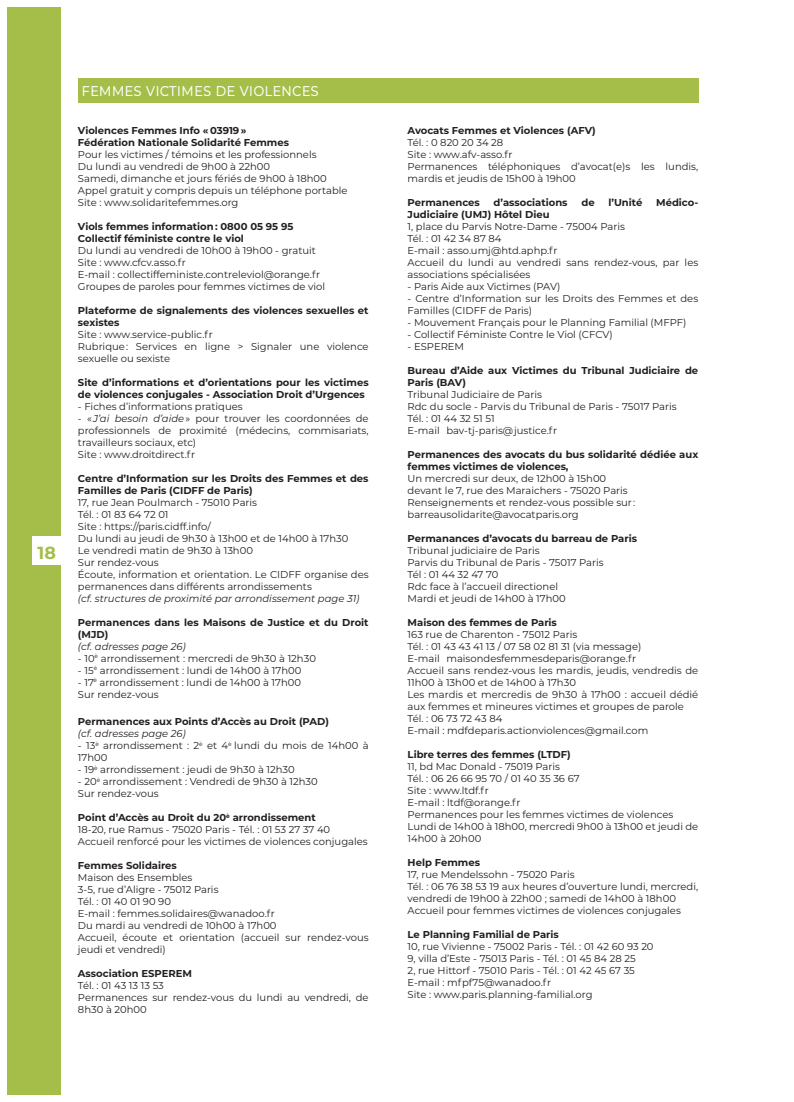
<style>
.page{position:relative;width:794px;height:1102px;background:#fff}
.page>*{position:absolute;margin:0;border:0;box-sizing:border-box;transform-origin:0 0}
.t1{font:17.5px "Montserrat";color:#fff;scale:.9 1}
.t2{font:700 17.5px "Montserrat";color:#a5be4a}
.t3{font:10px/12px "Montserrat";color:#231f20}
.t4{font:700 10px/12px "Montserrat";color:#231f20}
.t5{font:italic 10px "Montserrat";color:#231f20}
.t6{font:10px "Montserrat";letter-spacing:-.02em;color:#231f20}
.s1{font-style:italic}
.s2{font-weight:700}
</style>
<div class="page">
<div style="left:7px;top:7px;width:53px;height:1088px;background:#a5be4a"></div>
<div style="left:78px;top:78px;width:620px;height:25px;background:#a5be4a"></div>
<div style="left:33px;top:537px;width:28px;height:28px;background:#fff"></div>
<h1 class="t2" style="left:38px;top:541px;width:20px">18</h1>
<h1 class="t1" style="left:81px;top:78px;width:265px">femmes victimes de violences</h1>
<p class="t4" style="left:78px;top:124px;width:213px">Violences Femmes Info « 03919 »<br>Fédération Nationale Solidarité Femmes</p>
<p class="t3" style="left:78px;top:148px;width:271px">Pour les victimes / témoins et les professionnels<br>Du lundi au vendredi de 9h00 à 22h00<br>Samedi, dimanche et jours fériés de 9h00 à 18h00<br>Appel gratuit y compris depuis un téléphone portable Site : www.solidaritefemmes.org</p>
<p class="t4" style="left:78px;top:220px;width:217px">Viols femmes information: 0800 05 95 95<br>Collectif féministe contre le viol</p>
<p class="t3" style="left:78px;top:244px;width:249px">Du lundi au vendredi de 10h00 à 19h00 - gratuit Site : www.cfcv.asso.fr<br>E-mail : collectiffeministe.contreleviol@orange.fr Groupes de paroles pour femmes victimes de viol</p>
<p class="t4" style="left:78px;top:304px;width:292px">Plateforme de signalements des violences sexuelles et sexistes</p>
<p class="t3" style="left:78px;top:328px;width:292px">Site : www.service-public.fr<br>Rubrique : Services en ligne &gt; Signaler une violence sexuelle ou sexiste</p>
<p class="t4" style="left:78px;top:376px;width:292px">Site d’informations et d’orientations pour les victimes de violences conjugales - Association Droit d’Urgences</p>
<p class="t3" style="left:78px;top:400px;width:166px">- Fiches d’informations pratiques</p>
<p class="t3" style="left:78px;top:412px;width:292px">- « <span class="s1">J’ai besoin d’aide</span> » pour trouver les coordonnées de professionnels de proximité (médecins, commisariats, travailleurs sociaux, etc)<br>Site : www.droitdirect.fr</p>
<p class="t4" style="left:78px;top:472px;width:292px">Centre d’Information sur les Droits des Femmes et des<br>Familles de Paris (CIDFF de Paris)</p>
<p class="t3" style="left:78px;top:496px;width:292px">17, rue Jean Poulmarch - 75010 Paris<br>Tél. : 01 83 64 72 01<br>Site : https://paris.cidff.info/<br>Du lundi au jeudi de 9h30 à 13h00 et de 14h00 à 17h30<br>Le vendredi matin de 9h30 à 13h00<br>Sur rendez-vous<br>Écoute, information et orientation. Le CIDFF organise des permanences dans différents arrondissements</p>
<p class="t5" style="left:78px;top:591px;width:283px">(cf. structures de proximité par arrondissement page 31)</p>
<p class="t4" style="left:78px;top:616px;width:292px">Permanences dans les Maisons de Justice et du Droit (MJD)</p>
<p class="t5" style="left:78px;top:639px;width:109px">(cf. adresses page 26)</p>
<p class="t3" style="left:78px;top:652px;width:239px">- 10<sup>è</sup> arrondissement : mercredi de 9h30 à 12h30</p>
<p class="t3" style="left:78px;top:664px;width:225px">- 15<sup>è</sup> arrondissement : lundi de 14h00 à 17h00</p>
<p class="t3" style="left:78px;top:676px;width:225px">- 17<sup>è</sup> arrondissement : lundi de 14h00 à 17h00<br>Sur rendez-vous</p>
<p class="t4" style="left:78px;top:715px;width:252px">Permanences aux Points d’Accès au Droit (PAD)</p>
<p class="t5" style="left:78px;top:727px;width:109px">(cf. adresses page 26)</p>
<p class="t3" style="left:78px;top:739px;width:292px">- 13<sup>è</sup> arrondissement : 2<sup>è</sup> et 4<sup>è</sup> lundi du mois de 14h00 à<br>17h00</p>
<p class="t3" style="left:78px;top:763px;width:218px">- 19<sup>è</sup> arrondissement : jeudi de 9h30 à 12h30</p>
<p class="t3" style="left:78px;top:775px;width:241px">- 20<sup>è</sup> arrondissement : Vendredi de 9h30 à 12h30<br>Sur rendez-vous</p>
<p class="t3" style="left:78px;top:811px;width:291px"><span class="s2">Point d’Accès au Droit du 20</span><sup>è</sup> <span class="s2">arrondissement<br></span>18-20, rue Ramus - 75020 Paris - Tél. : 01 53 27 37 40<br>Accueil renforcé pour les victimes de violences conjugales</p>
<p class="t4" style="left:78px;top:859px;width:100px">Femmes Solidaires</p>
<p class="t3" style="left:78px;top:871px;width:292px">Maison des Ensembles<br>3-5, rue d’Aligre - 75012 Paris<br>Tél. : 01 40 01 90 90<br>E-mail : femmes.solidaires@wanadoo.fr<br>Du mardi au vendredi de 10h00 à 17h00<br>Accueil, écoute et orientation (accueil sur rendez-vous jeudi et vendredi)</p>
<p class="t4" style="left:78px;top:967px;width:116px">Association ESPEREM</p>
<p class="t3" style="left:78px;top:979px;width:292px">Tél. : 01 43 13 13 53<br>Permanences sur rendez-vous du lundi au vendredi, de<br>8h30 à 20h00</p>
<p class="t4" style="left:407px;top:124px;width:190px">Avocats Femmes et Violences (AFV)</p>
<p class="t3" style="left:407px;top:136px;width:292px">Tél. : 0 820 20 34 28<br>Site : www.afv-asso.fr<br>Permanences téléphoniques d’avocat(e)s les lundis, mardis et jeudis de 15h00 à 19h00</p>
<p class="t4" style="left:407px;top:196px;width:74px">Permanences</p>
<p class="t4" style="left:493px;top:196px;width:75px">d’associations</p>
<p class="t4" style="left:581px;top:196px;width:15px">de</p>
<p class="t4" style="left:608px;top:196px;width:35px">l’Unité</p>
<p class="t4" style="left:656px;top:196px;width:44px">Médico-</p>
<p class="t4" style="left:407px;top:208px;width:143px">Judiciaire (UMJ) Hôtel Dieu</p>
<p class="t3" style="left:407px;top:220px;width:292px">1, place du Parvis Notre-Dame - 75004 Paris<br>Tél. : 01 42 34 87 84<br>E-mail : asso.umj@htd.aphp.fr<br>Accueil du lundi au vendredi sans rendez-vous, par les associations spécialisées</p>
<p class="t3" style="left:407px;top:280px;width:154px">- Paris Aide aux Victimes (PAV)</p>
<p class="t3" style="left:407px;top:292px;width:292px">- Centre d’Information sur les Droits des Femmes et des<br>Familles (CIDFF de Paris)</p>
<p class="t3" style="left:407px;top:316px;width:280px">- Mouvement Français pour le Planning Familial (MFPF)</p>
<p class="t6" style="left:407px;top:327px;width:207px">- Collectif Féministe Contre le Viol (CFCV)</p>
<p class="t3" style="left:407px;top:340px;width:58px">- ESPEREM</p>
<p class="t4" style="left:407px;top:364px;width:292px">Bureau d’Aide aux Victimes du Tribunal Judiciaire de<br>Paris (BAV)</p>
<p class="t3" style="left:407px;top:388px;width:270px">Tribunal Judiciaire de Paris<br>Rdc du socle - Parvis du Tribunal de Paris - 75017 Paris Tél. : 01 44 32 51 51<br>E-mail bav-tj-paris@justice.fr</p>
<p class="t4" style="left:407px;top:448px;width:292px">Permanences des avocats du bus solidarité dédiée aux femmes victimes de violences,</p>
<p class="t3" style="left:407px;top:472px;width:229px">Un mercredi sur deux, de 12h00 à 15h00 devant le 7, rue des Maraichers - 75020 Paris Renseignements et rendez-vous possible sur : barreausolidarite@avocatparis.org</p>
<p class="t4" style="left:407px;top:532px;width:231px">Permanances d’avocats du barreau de Paris</p>
<p class="t3" style="left:407px;top:544px;width:198px">Tribunal judiciaire de Paris<br>Parvis du Tribunal de Paris - 75017 Paris<br>Tél : 01 44 32 47 70<br>Rdc face à l’accueil directionel<br>Mardi et jeudi de 14h00 à 17h00</p>
<p class="t4" style="left:407px;top:616px;width:151px">Maison des femmes de Paris</p>
<p class="t3" style="left:407px;top:628px;width:292px">163 rue de Charenton - 75012 Paris<br>Tél. : 01 43 43 41 13 / 07 58 02 81 31 (via message)<br>E-mail maisondesfemmesdeparis@orange.fr<br>Accueil sans rendez-vous les mardis, jeudis, vendredis de 11h00 à 13h00 et de 14h00 à 17h30<br>Les mardis et mercredis de 9h30 à 17h00 : accueil dédié aux femmes et mineures victimes et groupes de parole Tél. : 06 73 72 43 84<br>E-mail : mdfdeparis.actionviolences@gmail.com</p>
<p class="t4" style="left:407px;top:748px;width:165px">Libre terres des femmes (LTDF)</p>
<p class="t3" style="left:407px;top:760px;width:292px">11, bd Mac Donald - 75019 Paris<br>Tél. : 06 26 66 95 70 / 01 40 35 36 67<br>Site : www.ltdf.fr<br>E-mail : ltdf@orange.fr<br>Permanences pour les femmes victimes de violences<br>Lundi de 14h00 à 18h00, mercredi 9h00 à 13h00 et jeudi de<br>14h00 à 20h00</p>
<p class="t4" style="left:407px;top:856px;width:74px">Help Femmes</p>
<p class="t3" style="left:407px;top:868px;width:292px">17, rue Mendelssohn - 75020 Paris<br>Tél. : 06 76 38 53 19 aux heures d’ouverture lundi, mercredi, vendredi de 19h00 à 22h00 ; samedi de 14h00 à 18h00<br>Accueil pour femmes victimes de violences conjugales</p>
<p class="t4" style="left:407px;top:928px;width:153px">Le Planning Familial de Paris</p>
<p class="t3" style="left:407px;top:940px;width:247px">10, rue Vivienne - 75002 Paris - Tél. : 01 42 60 93 20<br>9, villa d’Este - 75013 Paris - Tél. : 01 45 84 28 25<br>2, rue Hittorf - 75010 Paris - Tél. : 01 42 45 67 35<br>E-mail : mfpf75@wanadoo.fr<br>Site : www.paris.planning-familial.org</p>
</div>
